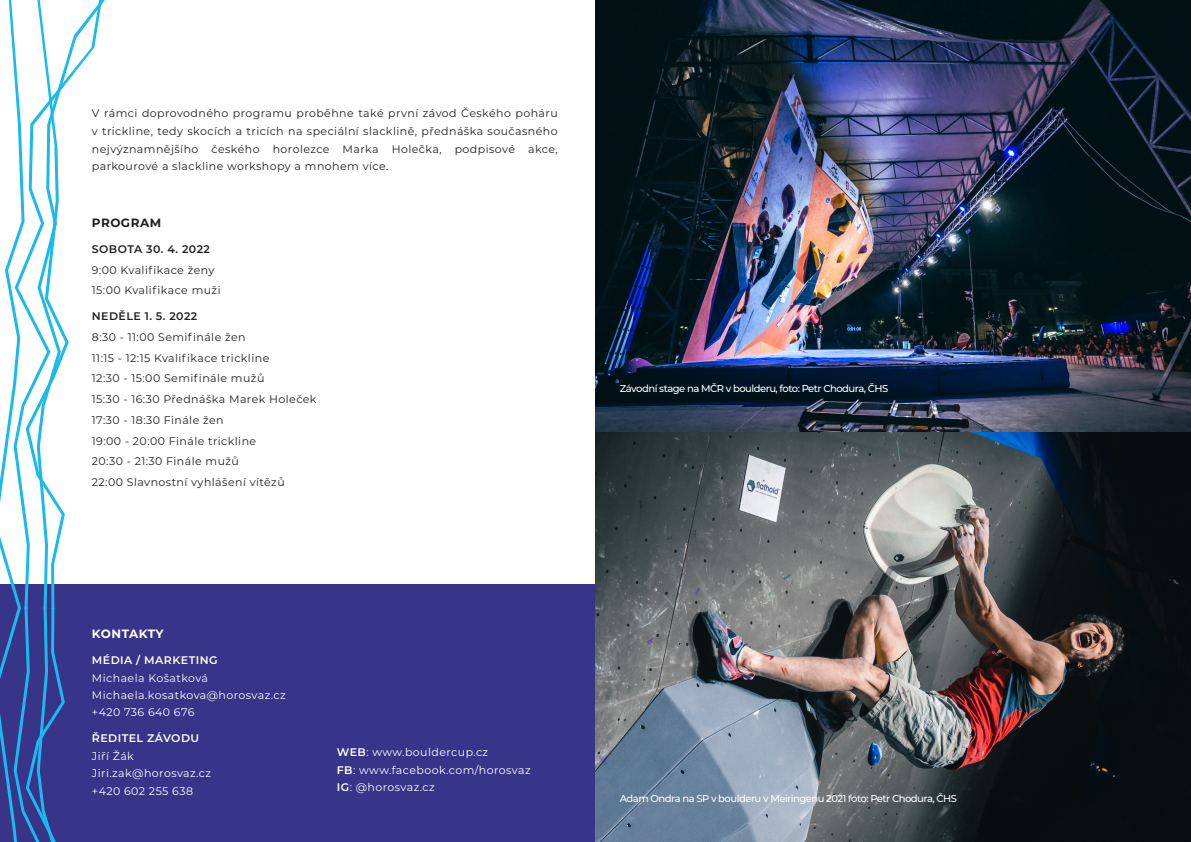
<style>
.page{position:relative;width:1191px;height:842px;background:#fff}
.page>*{position:absolute;margin:0;border:0;box-sizing:border-box;transform-origin:0 0}
.t1{font:700 12px "Montserrat";letter-spacing:.025em;color:#fff}
.t2{font:700 12px "Montserrat";letter-spacing:.04em;color:#231f20}
.t3{font:11px/20.7px "Montserrat";letter-spacing:.04em;color:#231f20}
.t4{font:11px/17.4px "Montserrat";letter-spacing:.04em;color:#fff}
.t5{font:600 11px "Montserrat";letter-spacing:.04em;color:#231f20}
.t6{font:600 11px "Montserrat";letter-spacing:.04em;color:#fff}
.t7{font:500 10px "Montserrat";letter-spacing:-.05em;color:#fff}
.s1{font-weight:600}
</style>
<div class="page">
<div style="left:0;top:585px;width:595px;height:257px;background:#373489"></div>
<svg style="left:69px;top:0;width:42px;height:585px"></svg>
<svg style="left:0;top:0;width:69px;height:842px"></svg>
<img style="left:595px;top:0;width:596px;height:842px">
<p class="t3" style="left:92px;top:105px;width:467px;line-height:17.6px;text-align:justify">V rámci doprovodného programu proběhne také první závod Českého poháru v trickline, tedy skocích a tricích na speciální slacklině, přednáška současného nejvýznamnějšího českého horolezce Marka Holečka, podpisové akce, parkourové a slackline workshopy a mnohem více.</p>
<p class="t2" style="left:92px;top:215px;width:71px">PROGRAM</p>
<p class="t5" style="left:92px;top:242px;width:120px">SOBOTA 30. 4. 2022</p>
<p class="t3" style="left:92px;top:259px;width:130px">9:00 Kvalifikace ženy<br>15:00 Kvalifikace muži</p>
<p class="t5" style="left:92px;top:310px;width:107px">NEDĚLE 1. 5. 2022</p>
<p class="t3" style="left:92px;top:327px;width:226px">8:30 - 11:00 Semifinále žen<br>11:15 - 12:15 Kvalifikace trickline<br>12:30 - 15:00 Semifinále mužů<br>15:30 - 16:30 Přednáška Marek Holeček<br>17:30 - 18:30 Finále žen<br>19:00 - 20:00 Finále trickline<br>20:30 - 21:30 Finále mužů<br>22:00 Slavnostní vyhlášení vítězů</p>
<p class="t1" style="left:92px;top:626px;width:73px">KONTAKTY</p>
<p class="t6" style="left:92px;top:653px;width:127px">MÉDIA / MARKETING</p>
<p class="t4" style="left:92px;top:669px;width:195px">Michaela Košatková<br>Michaela.kosatkova@horosvaz.cz +420 736 640 676</p>
<p class="t6" style="left:92px;top:732px;width:109px">ŘEDITEL ZÁVODU</p>
<p class="t4" style="left:92px;top:747px;width:121px">Jiří Žák<br>Jiri.zak@horosvaz.cz +420 602 255 638</p>
<p class="t4" style="left:337px;top:743px;width:195px"><span class="s1">WEB</span>: www.bouldercup.cz<br><span class="s1">FB</span>: www.facebook.com/horosvaz<br><span class="s1">IG</span>: @horosvaz.cz</p>
<p class="t7" style="left:620px;top:382px;width:270px">Závodní stage na MČR v boulderu, foto: Petr Chodura, ČHS</p>
<p class="t7" style="left:620px;top:793px;width:339px">Adam Ondra na SP v boulderu v Meiringenu 2021 foto: Petr Chodura, ČHS</p>
</div>
